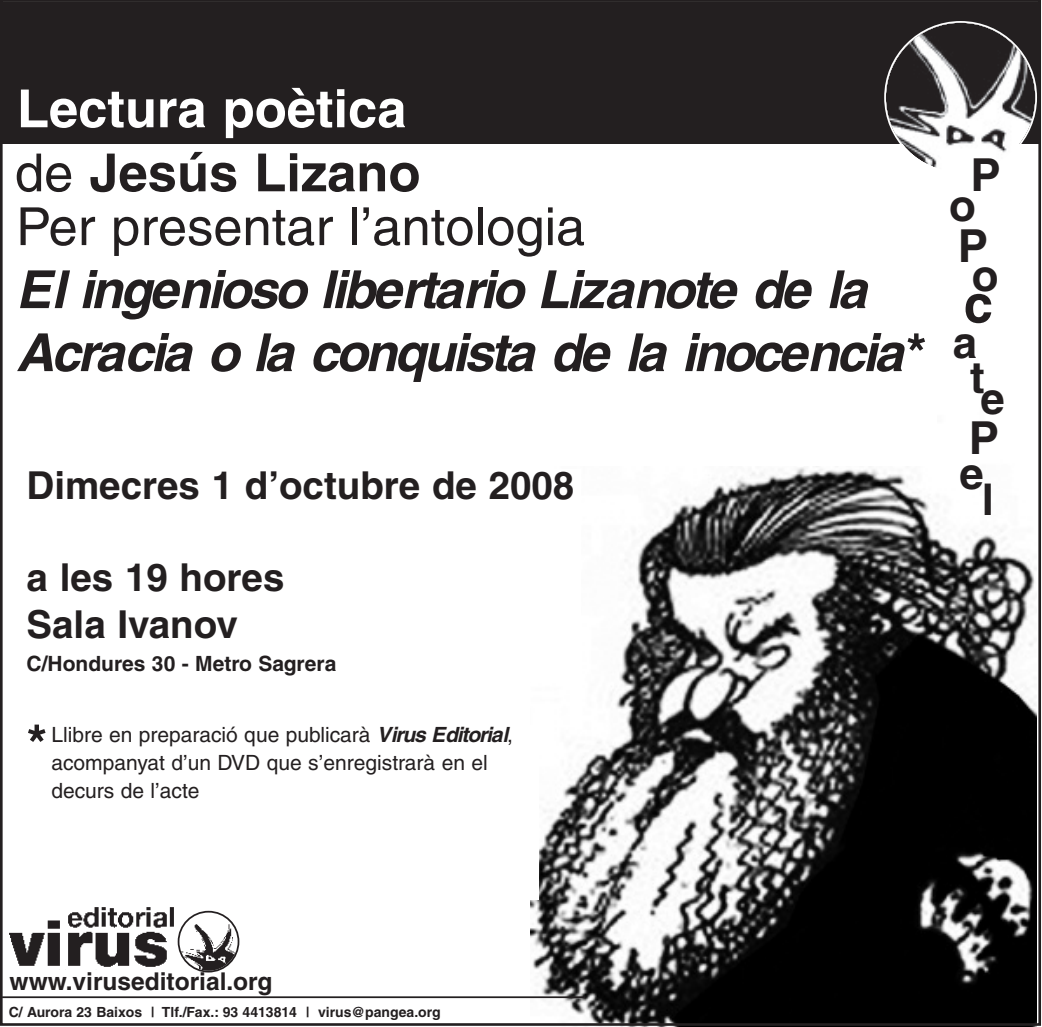
<style>
.page{position:relative;width:1042px;height:1027px;background:#fff}
.page>*{position:absolute;margin:0;border:0;box-sizing:border-box;transform-origin:0 0}
.t1{font:italic 700 52.5px/63px "Helvetica";color:#231f20}
.t2{font:52.5px/53.7px "Helvetica";color:#231f20}
.t3{font:700 52.5px "Helvetica";color:#fff}
.t4{font:700 52.5px "Helvetica";color:#231f20}
.t5{font:700 45.5px "Helvetica";color:#231f20}
.t6{font:700 43.75px/67px "Helvetica";color:#231f20;text-align:center}
.t7{font:700 38.5px/46.2px "Helvetica";color:#231f20}
.t8{font:700 24.5px "Helvetica";color:#231f20}
.t9{font:21px/28px "Helvetica";color:#231f20}
.t10{font:700 21px "Helvetica";color:#231f20}
.t11{font:700 14px "Helvetica";color:#231f20}
.s1{font-weight:700}
.s2{font-style:normal}
.s3{font-weight:700;font-style:italic}
</style>
<div class="page">
<div style="left:1px;top:2px;width:1037px;height:142px;background:#231f20"></div>
<img style="left:9px;top:907px;width:165px;height:60px">
<svg style="left:178px;top:911px;width:61px;height:61px"></svg>
<svg style="left:884px;top:21px;width:153px;height:147px"></svg>
<img style="left:531px;top:466px;width:505px;height:556px">
<div style="left:25px;top:469px;width:555px;height:213px;background:#fff"></div>
<div style="left:50px;top:725px;width:488px;height:175px;background:#fff"></div>
<hr style="left:2px;top:996px;width:583px;height:2px;background:#231f20">
<h1 class="t3" style="left:17px;top:90px;width:391px">Lectura poètica</h1>
<h1 class="t2" style="left:15px;top:151px;width:572px">de <span class="s1">Jesús Lizano<br></span>Per presentar l’antologia</h1>
<h1 class="t1" style="left:16px;top:263px;width:912px">El ingenioso libertario Lizanote de la<br>Acracia o la conquista de la inocencia<span class="s2">*</span></h1>
<h3 class="t7" style="left:27px;top:466px;width:549px">Dimecres 1 d’octubre de 2008</h3>
<h3 class="t7" style="left:27px;top:558px;width:259px">a les 19 hores<br>Sala Ivanov</h3>
<p class="t10" style="left:27px;top:656px;width:311px">C/Hondures 30 - Metro Sagrera</p>
<h1 class="t4" style="left:27px;top:724px;width:22px">*</h1>
<p class="t9" style="left:51px;top:722px;width:463px">Llibre en preparació que publicarà <span class="s3">VirusEditorial</span>, acompanyat d’un DVD que s’enregistrarà en el decurs de l’acte</p>
<h2 class="t5" style="left:970px;top:158px;width:32px">P</h2>
<h3 class="t6" style="left:949px;top:176px;width:28px">o</h3>
<h2 class="t5" style="left:957px;top:229px;width:32px">P</h2>
<h3 class="t6" style="left:952px;top:246px;width:48px">o a</h3>
<h3 class="t6" style="left:970px;top:349px;width:16px">t</h3>
<h3 class="t6" style="left:980px;top:369px;width:26px">e</h3>
<h2 class="t5" style="left:969px;top:422px;width:32px">P</h2>
<h3 class="t6" style="left:959px;top:444px;width:26px">e</h3>
<h1 class="t4" style="left:964px;top:285px;width:31px">c</h1>
<h3 class="t6" style="left:981px;top:470px;width:14px">l</h3>
<p class="t8" style="left:10px;top:973px;width:264px">www.viruseditorial.org</p>
<p class="t11" style="left:9px;top:1007px;width:433px">C/ Aurora 23 Baixos | Tlf./Fax.: 93 4413814 | virus@pangea.org</p>
</div>
